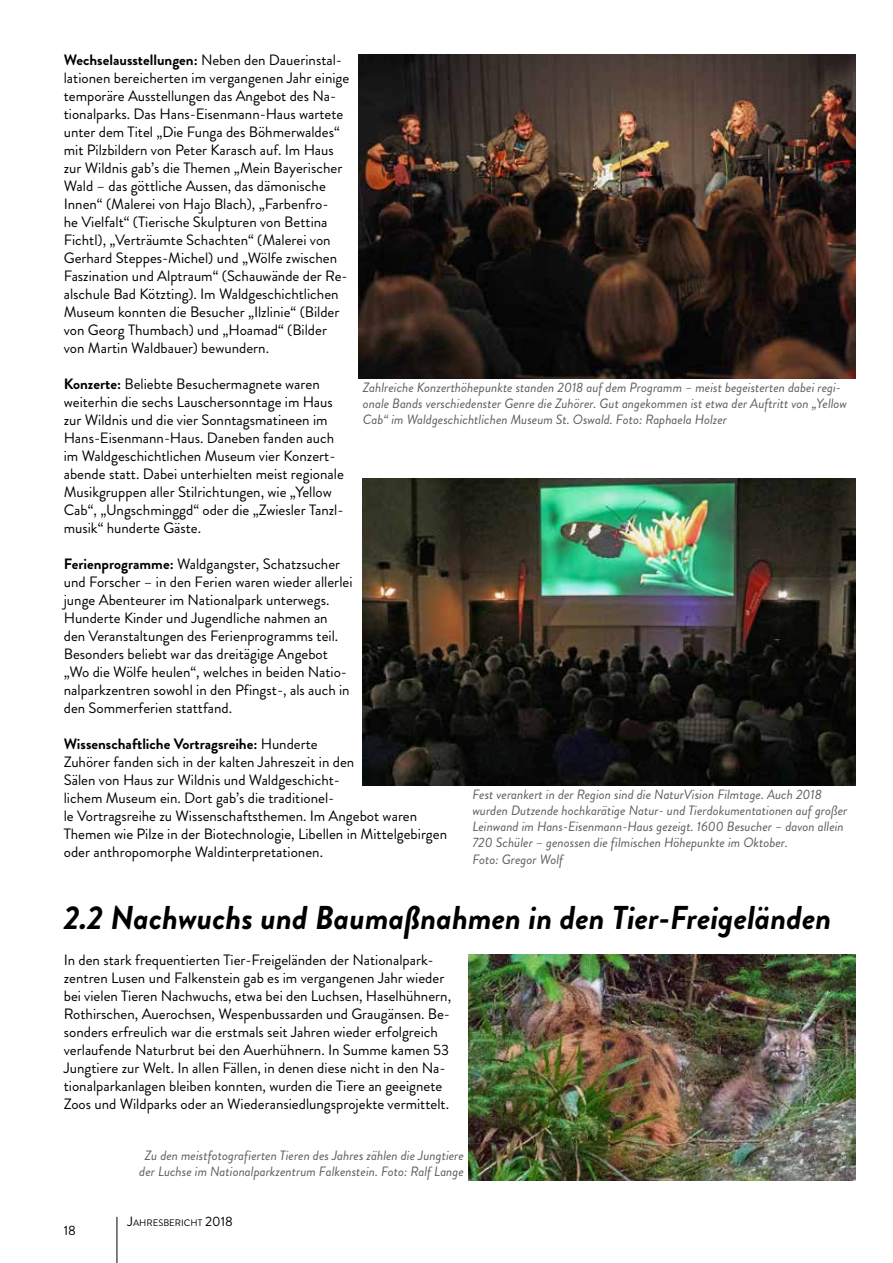
<style>
.page{position:relative;width:893px;height:1263px;background:#fff}
.page>*{position:absolute;margin:0;border:0;box-sizing:border-box;transform-origin:0 0}
.t1{font:italic 700 33px "Brandon Grotesque";color:#000}
.t2{font:15px/18px "Brandon Grotesque";color:#000}
.t3{font:italic 13.5px/16.2px "Brandon Grotesque";color:#605d5a}
.t4{font:13.5px "Brandon Grotesque";color:#000}
.t5{font:9.45px "Brandon Grotesque";color:#000}
.s1{font-weight:700}
.s2{font-size:13.5px}
</style>
<div class="page">
<hr style="left:117px;top:1217px;width:1px;height:46px;background:#000">
<img style="left:359px;top:54px;width:496px;height:324px">
<img style="left:363px;top:479px;width:492px;height:306px">
<img style="left:468px;top:954px;width:387px;height:227px">
<p class="t2" style="left:64px;top:51px;width:287px"><span class="s1">Wechselausstellungen:</span> Neben den Dauerinstal&shy;lationen bereicherten im vergangenen Jahr einige temporäre Ausstellungen das Angebot des Na&shy;tionalparks. Das Hans-Eisenmann-Haus wartete unter dem Titel „Die Funga des Böhmerwaldes“ mit Pilzbildern von Peter Karasch auf. Im Haus zur Wildnis gab’s die Themen „Mein Bayerischer Wald – das göttliche Aussen, das dämonische Innen“ (Malerei von Hajo Blach), „Farbenfro-<br>he Vielfalt“ (Tierische Skulpturen von Bettina Fichtl), „Verträumte Schachten“ (Malerei von Gerhard Steppes-Michel) und „Wölfe zwischen Faszination und Alptraum“ (Schauwände der Re&shy;alschule Bad Kötzting). Im Waldgeschichtlichen Museum konnten die Besucher „Ilzlinie“ (Bilder von Georg Thumbach) und „Hoamad“ (Bilder von Martin Waldbauer) bewundern.</p>
<p class="t2" style="left:64px;top:375px;width:282px"><span class="s1">Konzerte:</span> Beliebte Besuchermagnete waren weiterhin die sechs Lauschersonntage im Haus zur Wildnis und die vier Sonntagsmatineen im Hans-Eisenmann-Haus. Daneben fanden auch im Waldgeschichtlichen Museum vier Konzert&shy;abende statt. Dabei unterhielten meist regionale Musikgruppen aller Stilrichtungen, wie „Yellow Cab“, „Ungschminggd“ oder die „Zwiesler Tanzl&shy;musik“ hunderte Gäste.</p>
<p class="t2" style="left:64px;top:555px;width:290px"><span class="s1">Ferienprogramme:</span> Waldgangster, Schatzsucher und Forscher – in den Ferien waren wieder allerlei junge Abenteurer im Nationalpark unterwegs.<br>Hunderte Kinder und Jugendliche nahmen an den Veranstaltungen des Ferienprogramms teil.<br>Besonders beliebt war das dreitägige Angebot „Wo die Wölfe heulen“, welches in beiden Natio&shy;nalparkzentren sowohl in den Pfingst-, als auch in den Sommerferien stattfand.</p>
<p class="t2" style="left:64px;top:735px;width:385px"><span class="s1">Wissenschaftliche Vortragsreihe:</span> Hunderte<br>Zuhörer fanden sich in der kalten Jahreszeit in den<br>Sälen von Haus zur Wildnis und Waldgeschicht-<br>lichem Museum ein. Dort gab’s die traditionel-<br>le Vortragsreihe zu Wissenschaftsthemen. Im Angebot waren Themen wie Pilze in der Biotechnologie, Libellen in Mittelgebirgen oder anthropomorphe Waldinterpretationen.</p>
<p class="t3" style="left:363px;top:379px;width:486px">Zahlreiche Konzerthöhepunkte standen 2018 auf dem Programm – meist begeisterten dabei regi&shy;onale Bands verschiedenster Genre die Zuhörer. Gut angekommen ist etwa der Auftritt von „Yellow<br>Cab“ im Waldgeschichtlichen Museum St. Oswald. Foto: Raphaela Holzer</p>
<p class="t3" style="left:472px;top:786px;width:377px">Fest verankert in der Region sind die NaturVision Filmtage. Auch 2018 wurden Dutzende hochkarätige Natur- und Tierdokumentationen auf großer Leinwand im Hans-Eisenmann-Haus gezeigt. 1600 Besucher – davon allein 720 Schüler – genossen die filmischen Höhepunkte im Oktober.<br>Foto: Gregor Wolf</p>
<h2 class="t1" style="left:64px;top:894px;width:769px">2.2 Nachwuchs und Baumaßnahmen in den Tier-Freigeländen</h2>
<p class="t2" style="left:64px;top:951px;width:389px">In den stark frequentierten Tier-Freigeländen der Nationalpark&shy;zentren Lusen und Falkenstein gab es im vergangenen Jahr wieder bei vielen Tieren Nachwuchs, etwa bei den Luchsen, Haselhühnern, Rothirschen, Auerochsen, Wespenbussarden und Graugänsen. Be&shy;sonders erfreulich war die erstmals seit Jahren wieder erfolgreich verlaufende Naturbrut bei den Auerhühnern. In Summe kamen 53<br>Jungtiere zur Welt. In allen Fällen, in denen diese nicht in den Na&shy;tionalparkanlagen bleiben konnten, wurden die Tiere an geeignete Zoos und Wildparks oder an Wiederansiedlungsprojekte vermittelt.</p>
<p class="t3" style="left:139px;top:1148px;width:326px;text-align:center">Zu den meistfotografierten Tieren des Jahres zählen die Jungtiere der Luchse im Nationalparkzentrum Falkenstein. Foto: Ralf Lange</p>
<p class="t5" style="left:128px;top:1216px;width:107px"><span class="s2">J</span>AHRESBERICHT <span class="s2">2018</span></p>
<p class="t4" style="left:64px;top:1221px;width:14px">18</p>
</div>
